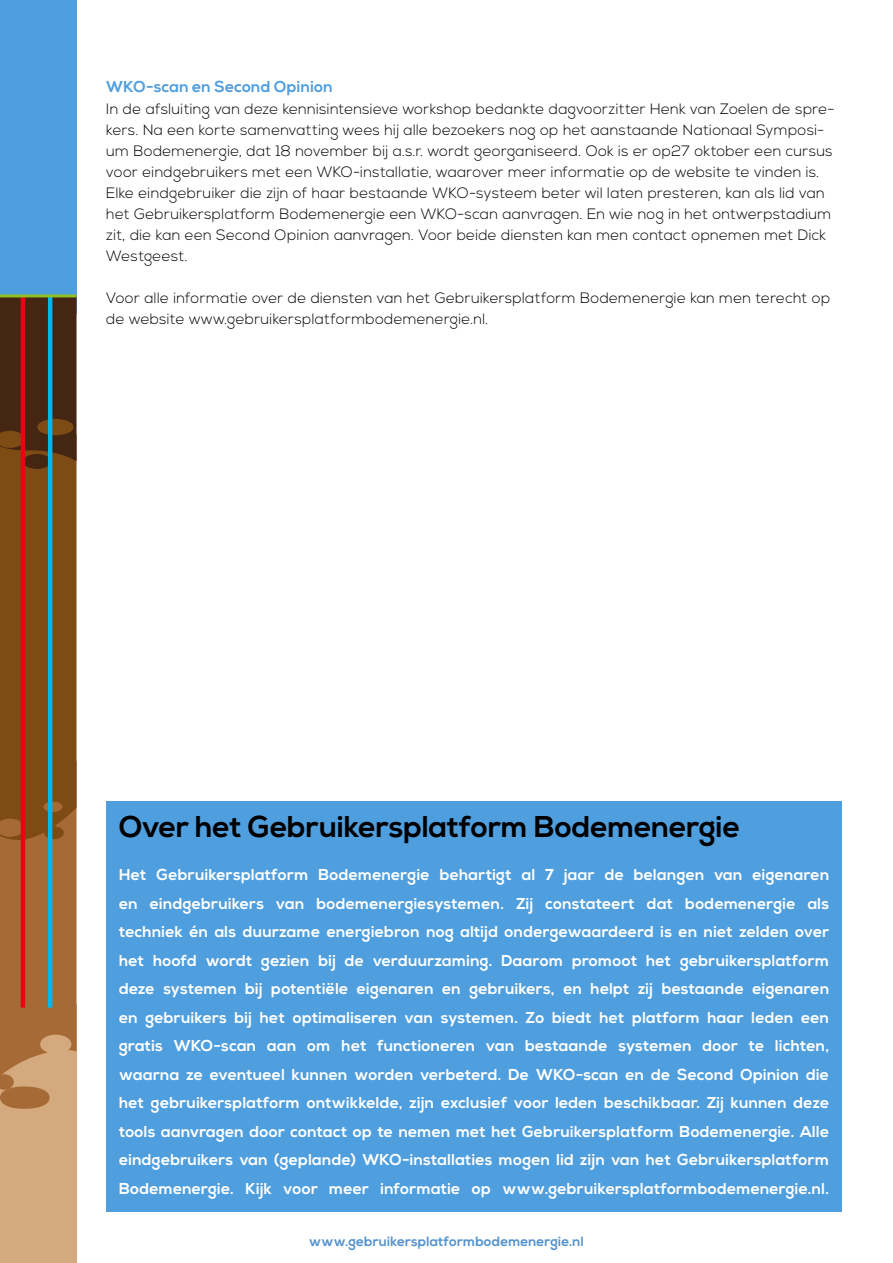
<style>
.page{position:relative;width:893px;height:1263px;background:#fff}
.page>*{position:absolute;margin:0;border:0;box-sizing:border-box;transform-origin:0 0}
.t1{font:700 30px "Nexa";letter-spacing:-.005em;color:#000}
.t2{font:700 15.75px/28.5px "Nexa";letter-spacing:.015em;color:#fff;text-align:justify}
.t3{font:700 15.75px "Nexa";letter-spacing:.015em;color:#4f9ede}
.t4{font:300 15px/21px "Nexa";letter-spacing:.015em;color:#000}
.t5{font:700 13.5px "Nexa";letter-spacing:.01em;color:#5392cd}
</style>
<div class="page">
<div style="left:0;top:1004px;width:77px;height:259px;background:#d4a97d"></div>
<div style="left:0;top:0;width:77px;height:313px;background:#4f9ede"></div>
<svg style="left:0;top:297px;width:77px;height:793px;background:#835224"></svg>
<div style="left:40px;top:1035px;width:31px;height:19px;background:#d4a97d;border-radius:50%"></div>
<div style="left:23px;top:454px;width:28px;height:15px;background:#452612;border-radius:50%"></div>
<div style="left:0;top:1086px;width:50px;height:23px;background:#a56a35;border-radius:50%"></div>
<hr style="left:21px;top:296px;width:4px;height:711px;background:#e30613">
<hr style="left:48px;top:296px;width:4px;height:711px;background:#00b6ed">
<hr style="left:0;top:294px;width:77px;height:3px;background:#8ebf22">
<div style="left:106px;top:801px;width:736px;height:411px;background:#4f9ede"></div>
<p class="t3" style="left:106px;top:77px;width:228px">WKO-scan en Second Opinion</p>
<p class="t4" style="left:106px;top:99px;width:730px">In de afsluiting van deze kennisintensieve workshop bedankte dagvoorzitter Henk van Zoelen de spre&shy;kers. Na een korte samenvatting wees hij alle bezoekers nog op het aanstaande Nationaal Symposi&shy;um Bodemenergie, dat 18 november bij a.s.r. wordt georganiseerd. Ook is er op27 oktober een cursus voor eindgebruikers met een WKO-installatie, waarover meer informatie op de website te vinden is.<br>Elke eindgebruiker die zijn of haar bestaande WKO-systeem beter wil laten presteren, kan als lid van het Gebruikersplatform Bodemenergie een WKO-scan aanvragen. En wie nog in het ontwerpstadium zit, die kan een Second Opinion aanvragen. Voor beide diensten kan men contact opnemen met Dick Westgeest.</p>
<p class="t4" style="left:106px;top:288px;width:726px">Voor alle informatie over de diensten van het Gebruikersplatform Bodemenergie kan men terecht op de website www.gebruikersplatformbodemenergie.nl.</p>
<h1 class="t1" style="left:119px;top:809px;width:623px">Over het Gebruikersplatform Bodemenergie</h1>
<p class="t2" style="left:119px;top:861px;width:712px">Het Gebruikersplatform Bodemenergie behartigt al 7 jaar de belangen van eigenaren en eindgebruikers van bodemenergiesystemen. Zij constateert dat bodemenergie als techniek én als duurzame energiebron nog altijd ondergewaardeerd is en niet zelden over het hoofd wordt gezien bij de verduurzaming. Daarom promoot het gebruikersplatform deze systemen bij potentiële eigenaren en gebruikers, en helpt zij bestaande eigenaren en gebruikers bij het optimaliseren van systemen. Zo biedt het platform haar leden een gratis WKO-scan aan om het functioneren van bestaande systemen door te lichten, waarna ze eventueel kunnen worden verbeterd. De WKO-scan en de Second Opinion die het gebruikersplatform ontwikkelde, zijn exclusief voor leden beschikbaar. Zij kunnen deze tools aanvragen door contact op te nemen met het Gebruikersplatform Bodemenergie. Alle eindgebruikers van (geplande) WKO-installaties mogen lid zijn van het Gebruikersplatform Bodemenergie. Kijk voor meer informatie op www.gebruikersplatformbodemenergie.nl.</p>
<p class="t5" style="left:309px;top:1234px;width:276px">www.gebruikersplatformbodemenergie.nl</p>
</div>
